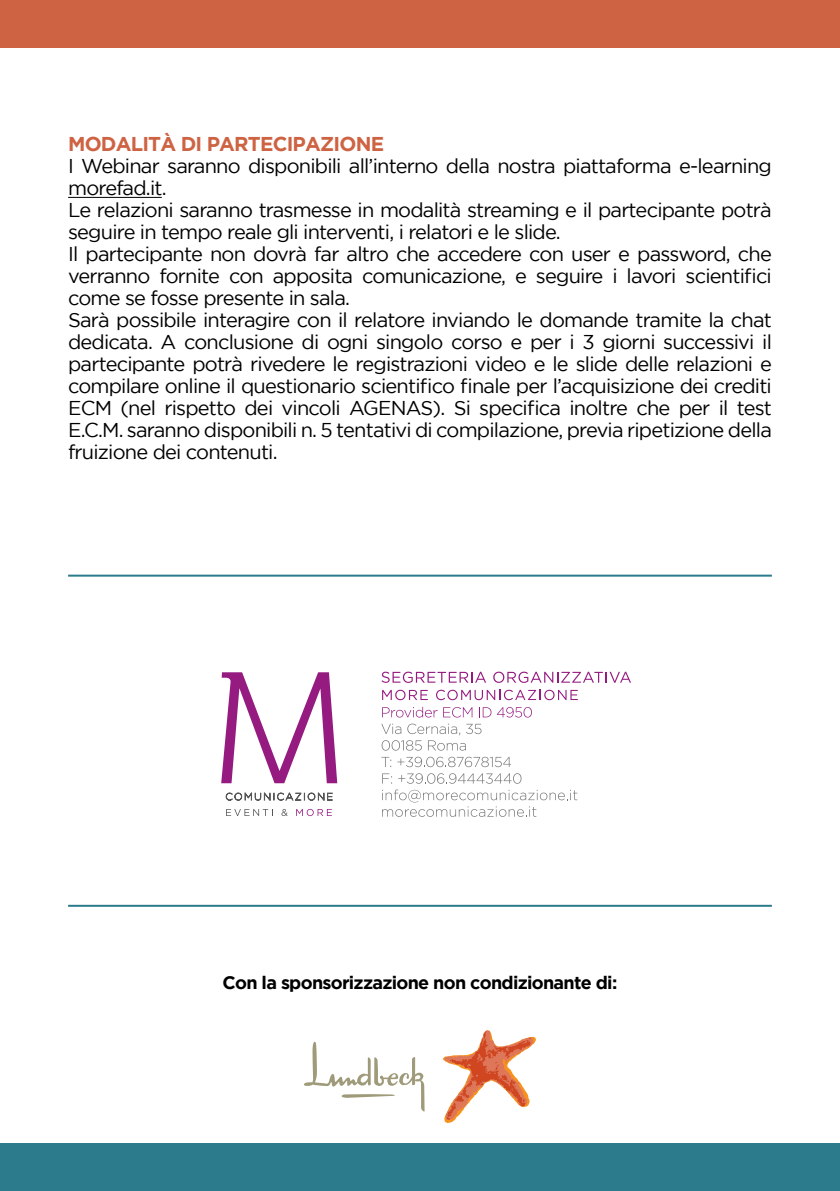
<style>
.page{position:relative;width:840px;height:1191px;background:#fff}
.page>*{position:absolute;margin:0;border:0;box-sizing:border-box;transform-origin:0 0}
.t1{font:20px/22px "Gotham";letter-spacing:-.04em;color:#000}
.t2{font:700 20px "Gotham";letter-spacing:-.04em;color:#ce6343}
.t3{font:700 18px "Gotham";letter-spacing:-.04em;color:#000}
</style>
<div class="page">
<div style="left:0;top:0;width:839px;height:48px;background:#ce6343"></div>
<div style="left:0;top:1143px;width:839px;height:48px;background:#2c7b8c"></div>
<hr style="left:68px;top:197px;width:94px;height:1px;background:#000">
<svg style="left:221px;top:672px;width:116px;height:111px"></svg>
<svg style="left:225px;top:792px;width:107px;height:9px"></svg>
<svg style="left:226px;top:809px;width:47px;height:7px"></svg>
<svg style="left:281px;top:809px;width:6px;height:7px"></svg>
<svg style="left:296px;top:809px;width:36px;height:7px"></svg>
<svg style="left:381px;top:671px;width:105px;height:12px"></svg>
<svg style="left:493px;top:671px;width:137px;height:12px"></svg>
<svg style="left:382px;top:689px;width:45px;height:11px"></svg>
<svg style="left:436px;top:689px;width:141px;height:11px"></svg>
<svg style="left:382px;top:707px;width:55px;height:10px"></svg>
<svg style="left:443px;top:707px;width:29px;height:10px"></svg>
<svg style="left:479px;top:707px;width:52px;height:10px"></svg>
<svg style="left:381px;top:723px;width:100px;height:27px"></svg>
<svg style="left:381px;top:757px;width:10px;height:10px"></svg>
<svg style="left:397px;top:756px;width:114px;height:11px"></svg>
<svg style="left:382px;top:773px;width:10px;height:10px"></svg>
<svg style="left:398px;top:773px;width:123px;height:10px"></svg>
<svg style="left:382px;top:789px;width:195px;height:28px"></svg>
<svg style="left:443px;top:1030px;width:92px;height:93px"></svg>
<svg style="left:304px;top:1041px;width:121px;height:71px"></svg>
<hr style="left:68px;top:574px;width:703px;height:2px;background:#2c7b8c">
<hr style="left:68px;top:904px;width:703px;height:2px;background:#2c7b8c">
<p class="t2" style="left:68px;top:132px;width:317px">MODALITÀ DI PARTECIPAZIONE</p>
<p class="t1" style="left:68px;top:154px;width:705px">I Webinar saranno disponibili all’interno della nostra piattaforma e-learning morefad.it.<br>Le relazioni saranno trasmesse in modalità streaming e il partecipante potrà seguire in tempo reale gli interventi, i relatori e le slide.<br>Il partecipante non dovrà far altro che accedere con user e password, che verranno fornite con apposita comunicazione, e seguire i lavori scientifici come se fosse presente in sala.<br>Sarà possibile interagire con il relatore inviando le domande tramite la chat dedicata. A conclusione di ogni singolo corso e per i 3 giorni successivi il partecipante potrà rivedere le registrazioni video e le slide delle relazioni e compilare online il questionario scientifico finale per l’acquisizione dei crediti ECM (nel rispetto dei vincoli AGENAS). Si specifica inoltre che per il test E.C.M. saranno disponibili n. 5 tentativi di compilazione, previa ripetizione della fruizione dei contenuti.</p>
<p class="t3" style="left:222px;top:971px;width:396px">Con la sponsorizzazione non condizionante di:</p>
</div>
